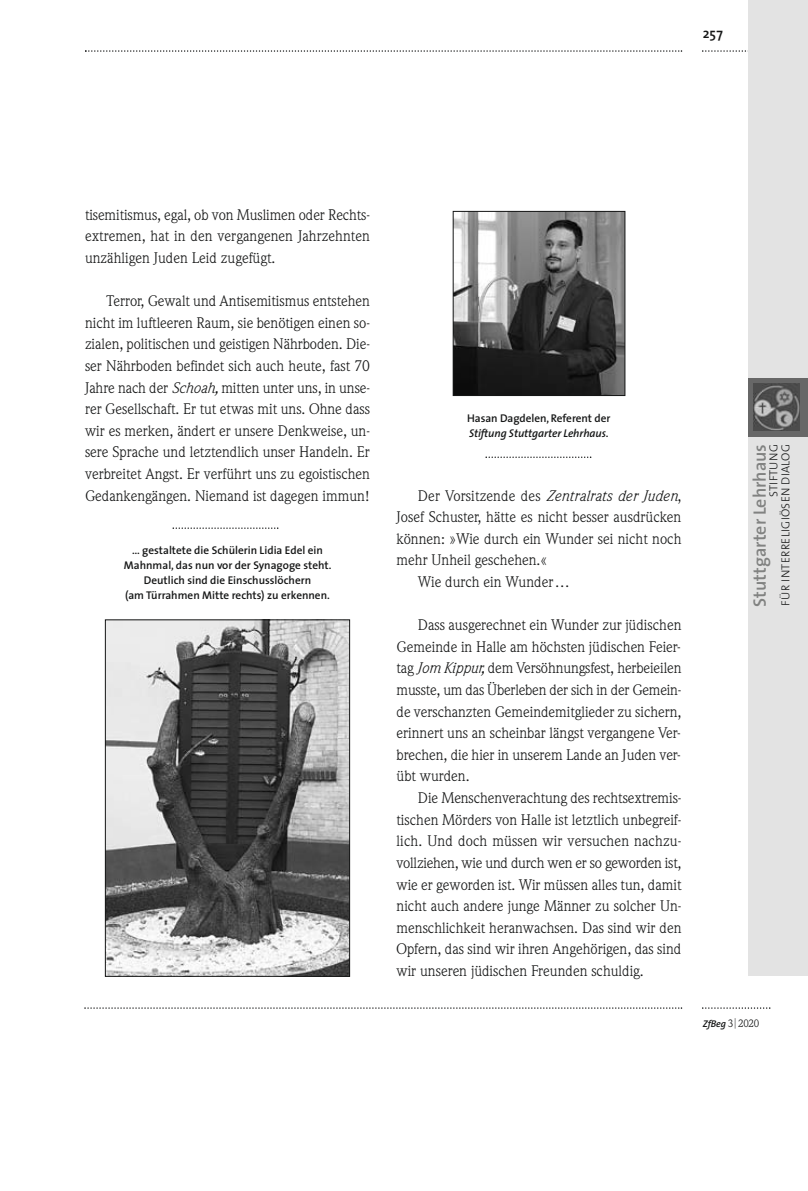
<style>
.page{position:relative;width:808px;height:1191px;background:#fff}
.page>*{position:absolute;margin:0;border:0;box-sizing:border-box;transform-origin:0 0}
.t1{font:600 18px "The Sans";color:#818281}
.t2{font:15px/21.6px "Weidemann";color:#151616;text-align:justify}
.t3{font:italic 15px "Weidemann";letter-spacing:.01em;color:#151616}
.t4{font:600 14.1px "The Sans";color:#151616}
.t5{font:300 11.7px/12px "The Sans";letter-spacing:.025em;color:#151616;text-align:right}
.t6{font:600 11.25px/15px "The Sans";color:#151616;text-align:center}
.t7{font:italic 600 11.25px/15px "The Sans";letter-spacing:-.01em;color:#151616}
.t8{font:italic 600 9.75px "The Sans";letter-spacing:-.01em;color:#151616}
.s1{font-style:italic}
.s2{font-style:normal}
.s3{font-family:"Weidemann";font-weight:400;font-style:normal;font-size:10.5px}
.s4{font-weight:200;font-style:normal;font-size:10.5px}
</style>
<div class="page">
<svg style="left:85px;top:50px;width:597px;height:2px"></svg>
<svg style="left:84px;top:1007px;width:598px;height:1px"></svg>
<svg style="left:702px;top:1007px;width:68px;height:1px"></svg>
<svg style="left:702px;top:50px;width:46px;height:2px"></svg>
<div style="left:748px;top:0;width:60px;height:976px;background:#e3e3e3"></div>
<div style="left:748px;top:378px;width:60px;height:59px;background:#676767"></div>
<img style="left:754px;top:384px;width:46px;height:47px">
<img style="left:107px;top:621px;width:241px;height:353px">
<div style="left:105px;top:619px;width:245px;height:357px;border:1px solid #151616"></div>
<img style="left:455px;top:213px;width:168px;height:181px">
<div style="left:453px;top:211px;width:172px;height:185px;border:1px solid #151616"></div>
<svg style="left:485px;top:456px;width:106px;height:2px"></svg>
<svg style="left:173px;top:527px;width:105px;height:2px"></svg>
<p class="t4" style="left:703px;top:28px;width:22px">257</p>
<p class="t2" style="left:85px;top:205px;width:286px">tisemitismus, egal, ob von Muslimen oder Rechts&shy;extremen, hat in den vergangenen Jahrzehnten unzähligen Juden Leid zugefügt.</p>
<p class="t2" style="left:85px;top:291px;width:287px;text-indent:21px">Terror, Gewalt und Antisemitismus entstehen nicht im luftleeren Raum, sie benötigen einen so&shy;zialen, politischen und geistigen Nährboden. Die&shy;ser Nährboden befindet sich auch heute, fast 70<br>Jahre nach der <span class="s1">Schoah,</span> mitten unter uns, in unse&shy;rer Gesellschaft. Er tut etwas mit uns. Ohne dass wir es merken, ändert er unsere Denkweise, un&shy;sere Sprache und letztendlich unser Handeln. Er verbreitet Angst. Er verführt uns zu egoistischen Gedankengängen. Niemand ist dagegen immun!</p>
<p class="t6" style="left:124px;top:544px;width:209px">… gestaltete die Schülerin Lidia Edel ein Mahnmal, das nun vor der Synagoge steht.<br>Deutlich sind die Einschusslöchern<br>(am Türrahmen Mitte rechts) zu erkennen.</p>
<p class="t7" style="left:467px;top:412px;width:145px"><span class="s2">Hasan Dagdelen, Referent der<br></span>Stiftung Stuttgarter Lehrhaus<span class="s2">.</span></p>
<p class="t3" style="left:418px;top:490px;width:265px"><span class="s2">Der Vorsitzende des</span> Zentralrats der Juden<span class="s2">,</span></p>
<p class="t2" style="left:396px;top:507px;width:286px">Josef Schuster, hätte es nicht besser ausdrücken</p>
<p class="t2" style="left:396px;top:529px;width:286px">können: »Wie durch ein Wunder sei nicht noch</p>
<p class="t2" style="left:396px;top:551px;width:152px">mehr Unheil geschehen.«</p>
<p class="t2" style="left:418px;top:572px;width:154px">Wie durch ein Wunder…</p>
<p class="t2" style="left:396px;top:615px;width:286px;text-indent:21px">Dass ausgerechnet ein Wunder zur jüdischen Gemeinde in Halle am höchsten jüdischen Feier&shy;tag <span class="s1">Jom Kippur,</span> dem Versöhnungsfest, herbeieilen musste, um das Überleben der sich in der Gemein&shy;de verschanzten Gemeindemitglieder zu sichern, erinnert uns an scheinbar längst vergangene Ver&shy;brechen, die hier in unserem Lande an Juden ver&shy;übt wurden.</p>
<p class="t2" style="left:396px;top:788px;width:286px;text-indent:21px">Die Menschenverachtung des rechtsextremis&shy;tischen Mörders von Halle ist letztlich unbegreif&shy;lich. Und doch müssen wir versuchen nachzu&shy;vollziehen, wie und durch wen er so geworden ist, wie er geworden ist. Wir müssen alles tun, damit nicht auch andere junge Männer zu solcher Un&shy;menschlichkeit heranwachsen. Das sind wir den Opfern, das sind wir ihren Angehörigen, das sind wir unseren jüdischen Freunden schuldig.</p>
<p class="t1" style="left:753px;top:607px;width:164px;rotate:-90deg">Stuttgarter Lehrhaus</p>
<p class="t5" style="left:769px;top:606px;width:163px;rotate:-90deg">STIFTUNG<br>FÜR INTERRELIGIÖSEN DIALOG</p>
<p class="t8" style="left:703px;top:1019px;width:58px">ZfBeg <span class="s3">3</span><span class="s4">|</span><span class="s3">2020</span></p>
</div>
